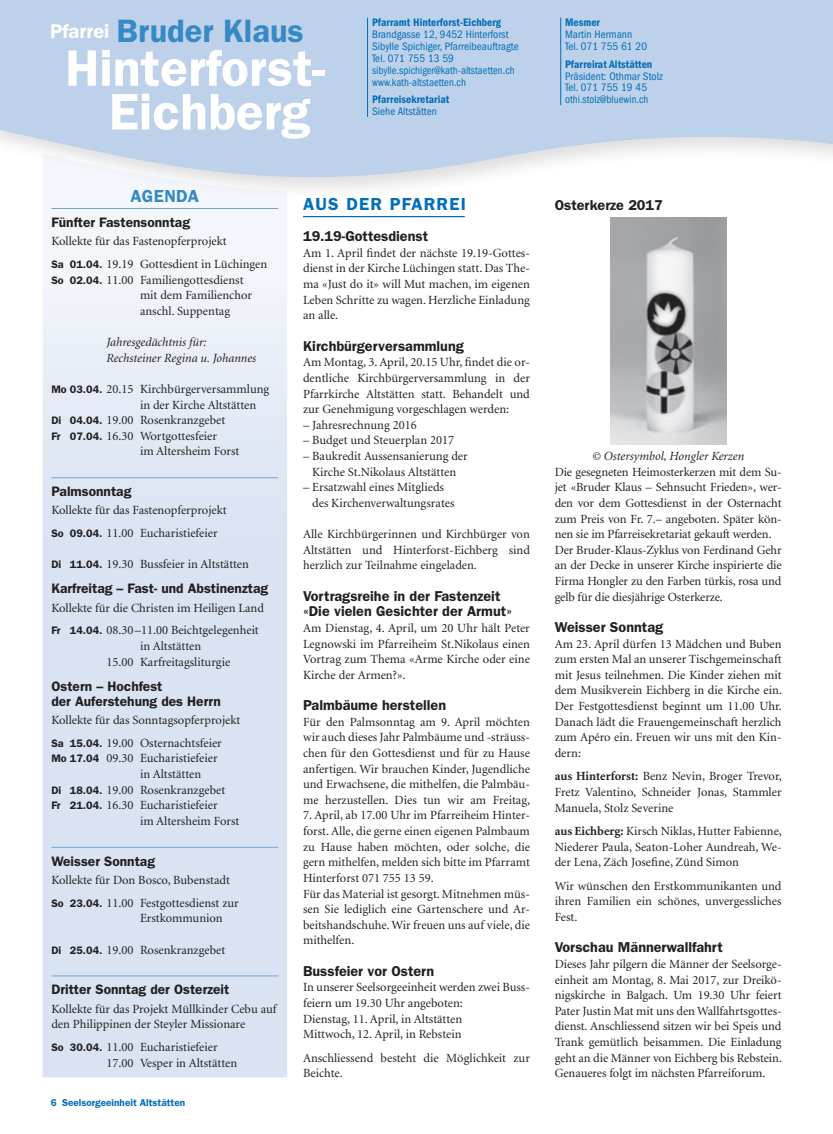
<style>
.page{position:relative;width:833px;height:1134px;background:#fff}
.page>*{position:absolute;margin:0;border:0;box-sizing:border-box;transform-origin:0 0}
.t1{font:600 51.5px/43.8px "Franklin Gothic LT";color:#fff;text-align:center}
.t2{font:600 32.5px "Franklin Gothic LT";color:#3689c5}
.t3{font:600 17.5px "Franklin Gothic LT";letter-spacing:.07em;color:#006eb6}
.t4{font:600 17.5px "Franklin Gothic LT";letter-spacing:.02em;color:#3689c5}
.t5{font:600 14.38px/15.6px "Franklin Gothic LT";color:#231f20}
.t6{font:600 13.75px/15px "Franklin Gothic LT";color:#231f20}
.t7{font:12.5px/15.6px "Minion LT";color:#231f20}
.t8{font:italic 12.5px/15.6px "Minion LT";color:#231f20}
.t9{font:condensed 11.25px/11.9px "Franklin Gothic LT";letter-spacing:.005em;color:#006eb6}
.t10{font:600 condensed 11.25px "Franklin Gothic LT";letter-spacing:.005em;color:#006eb6}
.t11{font:600 10px "Franklin Gothic LT";color:#006eb6}
.s1{font-size:20px;color:#fff}
.s2{font-family:"Franklin Gothic LT";font-weight:600;font-size:10.88px}
.s3{font-weight:700}
</style>
<div class="page">
<svg style="left:0;top:0;width:833px;height:190px;background:#c6d6eb"></svg>
<hr style="left:560px;top:18px;width:1px;height:87px;background:#006eb6">
<hr style="left:367px;top:18px;width:1px;height:99px;background:#006eb6">
<svg style="left:43px;top:154px;width:244px;height:923px;fill:#d9e3f2"></svg>
<hr style="left:303px;top:216px;width:162px;height:1px;background:#006eb6">
<hr style="left:51px;top:208px;width:227px;height:1px;background:#76a5d4">
<hr style="left:51px;top:477px;width:227px;height:1px;background:#76a5d4">
<hr style="left:51px;top:847px;width:227px;height:1px;background:#76a5d4">
<hr style="left:51px;top:975px;width:227px;height:1px;background:#76a5d4">
<img style="left:610px;top:218px;width:116px;height:226px">
<h2 class="t2" style="left:50px;top:12px;width:255px"><span class="s1">Pfarrei</span> Bruder Klaus</h2>
<h1 class="t1" style="left:65px;top:46px;width:261px">Hinterforst-<br>Eichberg</h1>
<p class="t10" style="left:372px;top:16px;width:130px">Pfarramt Hinterforst-Eichberg</p>
<p class="t9" style="left:372px;top:28px;width:148px">Brandgasse 12, 9452 Hinterforst<br>Sibylle Spichiger, Pfarreibeauftragte<br>Tel. 071 755 13 59 sibylle.spichiger@kath-altstaetten.ch www.kath-altstaetten.ch</p>
<p class="t10" style="left:372px;top:93px;width:79px">Pfarreisekretariat</p>
<p class="t9" style="left:372px;top:106px;width:67px">Siehe Altstätten</p>
<h3 class="t4" style="left:131px;top:185px;width:70px">AGENDA</h3>
<p class="t6" style="left:51px;top:214px;width:140px">Fünfter Fastensonntag</p>
<p class="t7" style="left:51px;top:230px;width:217px;line-height:22.8px">Kollekte für das Fastenopferprojekt<br><span class="s2">Sa 01.04.</span> 19.19 Gottesdient in Lüchingen</p>
<p class="t7" style="left:140px;top:272px;width:114px;text-indent:-89px"><span class="s2">So 02.04.</span> 11.00 Familiengottesdienst mit dem Familienchor anschl. Suppentag</p>
<p class="t8" style="left:106px;top:335px;width:151px">Jahresgedächtnis für:<br>Rechsteiner Regina u. Johannes</p>
<p class="t7" style="left:51px;top:381px;width:219px"><span class="s2">Mo 03.04.</span> 20.15 Kirchbürgerversammlung</p>
<p class="t7" style="left:140px;top:397px;width:118px">in der Kirche Altstätten</p>
<p class="t7" style="left:51px;top:413px;width:175px"><span class="s2">Di 04.04.</span> 19.00 Rosenkranzgebet</p>
<p class="t7" style="left:51px;top:428px;width:167px"><span class="s2">Fr 07.04.</span> 16.30 Wortgottesfeier</p>
<p class="t7" style="left:140px;top:444px;width:101px">im Altersheim Forst</p>
<p class="t6" style="left:51px;top:484px;width:81px">Palmsonntag</p>
<p class="t7" style="left:51px;top:499px;width:177px;line-height:22.8px">Kollekte für das Fastenopferprojekt<br><span class="s2">So 09.04.</span> 11.00 Eucharistiefeier</p>
<p class="t7" style="left:51px;top:557px;width:199px"><span class="s2">Di 11.04.</span> 19.30 Bussfeier in Altstätten</p>
<p class="t6" style="left:51px;top:581px;width:218px">Karfreitag – Fast- und Abstinenztag</p>
<p class="t7" style="left:51px;top:597px;width:214px;line-height:22.8px">Kollekte für die Christen im Heiligen Land<br><span class="s2">Fr 14.04.</span> 08.30–11.00 Beichtgelegenheit</p>
<p class="t7" style="left:106px;top:639px;width:125px;text-align:center">in Altstätten<br>15.00 Karfreitagsliturgie</p>
<p class="t6" style="left:51px;top:678px;width:171px">Ostern – Hochfest<br>der Auferstehung des Herrn</p>
<p class="t7" style="left:51px;top:709px;width:190px;line-height:22.8px">Kollekte für das Sonntagsopferprojekt<br><span class="s2">Sa 15.04.</span> 19.00 Osternachtsfeier</p>
<p class="t7" style="left:51px;top:751px;width:168px"><span class="s2">Mo 17.04</span> 09.30 Eucharistiefeier</p>
<p class="t7" style="left:140px;top:767px;width:63px">in Altstätten</p>
<p class="t7" style="left:51px;top:782px;width:175px"><span class="s2">Di 18.04.</span> 19.00 Rosenkranzgebet</p>
<p class="t7" style="left:51px;top:798px;width:168px"><span class="s2">Fr 21.04.</span> 16.30 Eucharistiefeier</p>
<p class="t7" style="left:140px;top:814px;width:101px">im Altersheim Forst</p>
<p class="t6" style="left:51px;top:853px;width:105px">Weisser Sonntag</p>
<p class="t7" style="left:51px;top:869px;width:189px;line-height:22.8px">Kollekte für Don Bosco, Bubenstadt<br><span class="s2">So 23.04.</span> 11.00 Festgottesdienst zur</p>
<p class="t7" style="left:140px;top:911px;width:84px">Erstkommunion</p>
<p class="t7" style="left:51px;top:942px;width:175px"><span class="s2">Di 25.04.</span> 19.00 Rosenkranzgebet</p>
<p class="t6" style="left:51px;top:982px;width:179px">Dritter Sonntag der Osterzeit</p>
<p class="t7" style="left:51px;top:1001px;width:227px">Kollekte für das Projekt Müllkinder Cebu auf den Philippinen der Steyler Missionare</p>
<p class="t7" style="left:106px;top:1039px;width:132px;text-indent:-55px"><span class="s2">So 30.04.</span> 11.00 Eucharistiefeier<br>17.00 Vesper in Altstätten</p>
<p class="t11" style="left:51px;top:1096px;width:136px">6 Seelsorgeeinheit Altstätten</p>
<h3 class="t3" style="left:303px;top:194px;width:164px">AUS DER PFARREI</h3>
<p class="t5" style="left:303px;top:228px;width:127px">19.19-Gottesdienst</p>
<p class="t7" style="left:303px;top:245px;width:228px;text-align:justify">Am 1. April findet der nächste 19.19-Gottes&shy;dienst in der Kirche Lüchingen statt. Das The&shy;ma «Just do it» will Mut machen, im eigenen Leben Schritte zu wagen. Herzliche Einladung an alle.</p>
<p class="t5" style="left:303px;top:338px;width:162px">Kirchbürgerversammlung</p>
<p class="t7" style="left:303px;top:355px;width:228px;text-align:justify">Am Montag, 3. April, 20.15 Uhr, findet die or&shy;dentliche Kirchbürgerversammlung in der Pfarrkirche Altstätten statt. Behandelt und zur Genehmigung vorgeschlagen werden:</p>
<p class="t7" style="left:303px;top:417px;width:115px">– Jahresrechnung 2016</p>
<p class="t7" style="left:303px;top:433px;width:152px">– Budget und Steuerplan 2017</p>
<p class="t7" style="left:303px;top:449px;width:166px;text-align:center">– Baukredit Aussensanierung der<br>Kirche St.Nikolaus Altstätten</p>
<p class="t7" style="left:312px;top:480px;width:144px;text-indent:-9px">– Ersatzwahl eines Mitglieds des Kirchenverwaltungsrates</p>
<p class="t7" style="left:303px;top:527px;width:228px;text-align:justify">Alle Kirchbürgerinnen und Kirchbürger von Altstätten und Hinterforst-Eichberg sind herzlich zur Teilnahme eingeladen.</p>
<p class="t5" style="left:303px;top:588px;width:210px">Vortragsreihe in der Fastenzeit «Die vielen Gesichter der Armut»</p>
<p class="t7" style="left:303px;top:620px;width:228px;text-align:justify">Am Dienstag, 4. April, um 20 Uhr hält Peter Legnowski im Pfarreiheim St.Nikolaus einen Vortrag zum Thema «Arme Kirche oder eine Kirche der Armen?».</p>
<p class="t5" style="left:303px;top:697px;width:145px">Palmbäume herstellen</p>
<p class="t7" style="left:303px;top:714px;width:229px;text-align:justify">Für den Palmsonntag am 9. April möchten wir auch dieses Jahr Palmbäume und -sträuss&shy;chen für den Gottesdienst und für zu Hause anfertigen. Wir brauchen Kinder, Jugendliche und Erwachsene, die mithelfen, die Palmbäu&shy;me herzustellen. Dies tun wir am Freitag,</p>
<p class="t7" style="left:303px;top:808px;width:228px">7. April, ab 17.00 Uhr im Pfarreiheim Hinter&shy;forst. Alle, die gerne einen eigenen Palmbaum zu Hause haben möchten, oder solche, die gern mithelfen, melden sich bitte im Pfarramt Hinterforst 071 755 13 59.<br>Für das Material ist gesorgt. Mitnehmen müs&shy;sen Sie lediglich eine Gartenschere und Ar&shy;beitshandschuhe. Wir freuen uns auf viele, die mithelfen.</p>
<p class="t5" style="left:303px;top:963px;width:133px">Bussfeier vor Ostern</p>
<p class="t7" style="left:303px;top:980px;width:228px">In unserer Seelsorgeeinheit werden zwei Buss&shy;feiern um 19.30 Uhr angeboten:<br>Dienstag, 11. April, in Altstätten<br>Mittwoch, 12. April, in Rebstein</p>
<p class="t7" style="left:303px;top:1050px;width:228px">Anschliessend besteht die Möglichkeit zur<br>Beichte.</p>
<p class="t10" style="left:565px;top:16px;width:36px">Mesmer</p>
<p class="t9" style="left:565px;top:28px;width:83px">Martin Hermann<br>Tel. 071 755 61 20</p>
<p class="t10" style="left:565px;top:58px;width:89px">Pfarreirat Altstätten</p>
<p class="t9" style="left:565px;top:70px;width:99px">Präsident: Othmar Stolz<br>Tel. 071 755 19 45 othi.stolz@bluewin.ch</p>
<p class="t5" style="left:555px;top:197px;width:110px">Osterkerze 2017</p>
<p class="t8" style="left:592px;top:449px;width:154px">© Ostersymbol, Hongler Kerzen</p>
<p class="t7" style="left:555px;top:464px;width:228px">Die gesegneten Heimosterkerzen mit dem Su&shy;jet «Bruder Klaus – Sehnsucht Frieden», wer&shy;den vor dem Gottesdienst in der Osternacht zum Preis von Fr. 7.– angeboten. Später kön&shy;nen sie im Pfarreisekretariat gekauft werden.<br>Der Bruder-Klaus-Zyklus von Ferdinand Gehr an der Decke in unserer Kirche inspirierte die Firma Hongler zu den Farben türkis, rosa und gelb für die diesjährige Osterkerze.</p>
<p class="t5" style="left:555px;top:619px;width:110px">Weisser Sonntag</p>
<p class="t7" style="left:555px;top:636px;width:229px;text-align:justify">Am 23. April dürfen 13 Mädchen und Buben zum ersten Mal an unserer Tischgemeinschaft mit Jesus teilnehmen. Die Kinder ziehen mit dem Musikverein Eichberg in die Kirche ein.<br>Der Festgottesdienst beginnt um 11.00 Uhr.<br>Danach lädt die Frauengemeinschaft herzlich zum Apéro ein. Freuen wir uns mit den Kin&shy;dern:</p>
<p class="t7" style="left:555px;top:769px;width:229px;text-align:justify"><span class="s3">aus Hinterforst:</span> Benz Nevin, Broger Trevor, Fretz Valentino, Schneider Jonas, Stammler Manuela, Stolz Severine</p>
<p class="t7" style="left:555px;top:824px;width:229px;text-align:justify"><span class="s3">aus Eichberg:</span> Kirsch Niklas, Hutter Fabienne, Niederer Paula, Seaton-Loher Aundreah, We&shy;der Lena, Zäch Josefine, Zünd Simon</p>
<p class="t7" style="left:555px;top:878px;width:228px;text-align:justify">Wir wünschen den Erstkommunikanten und ihren Familien ein schönes, unvergessliches Fest.</p>
<p class="t5" style="left:555px;top:939px;width:170px">Vorschau Männerwallfahrt</p>
<p class="t7" style="left:555px;top:956px;width:229px;text-align:justify">Dieses Jahr pilgern die Männer der Seelsorge&shy;einheit am Montag, 8. Mai 2017, zur Dreikö&shy;nigskirche in Balgach. Um 19.30 Uhr feiert Pater Justin Mat mit uns den Wallfahrtsgottes&shy;dienst. Anschliessend sitzen wir bei Speis und Trank gemütlich beisammen. Die Einladung geht an die Männer von Eichberg bis Rebstein.<br>Genaueres folgt im nächsten Pfarreiforum.</p>
</div>
